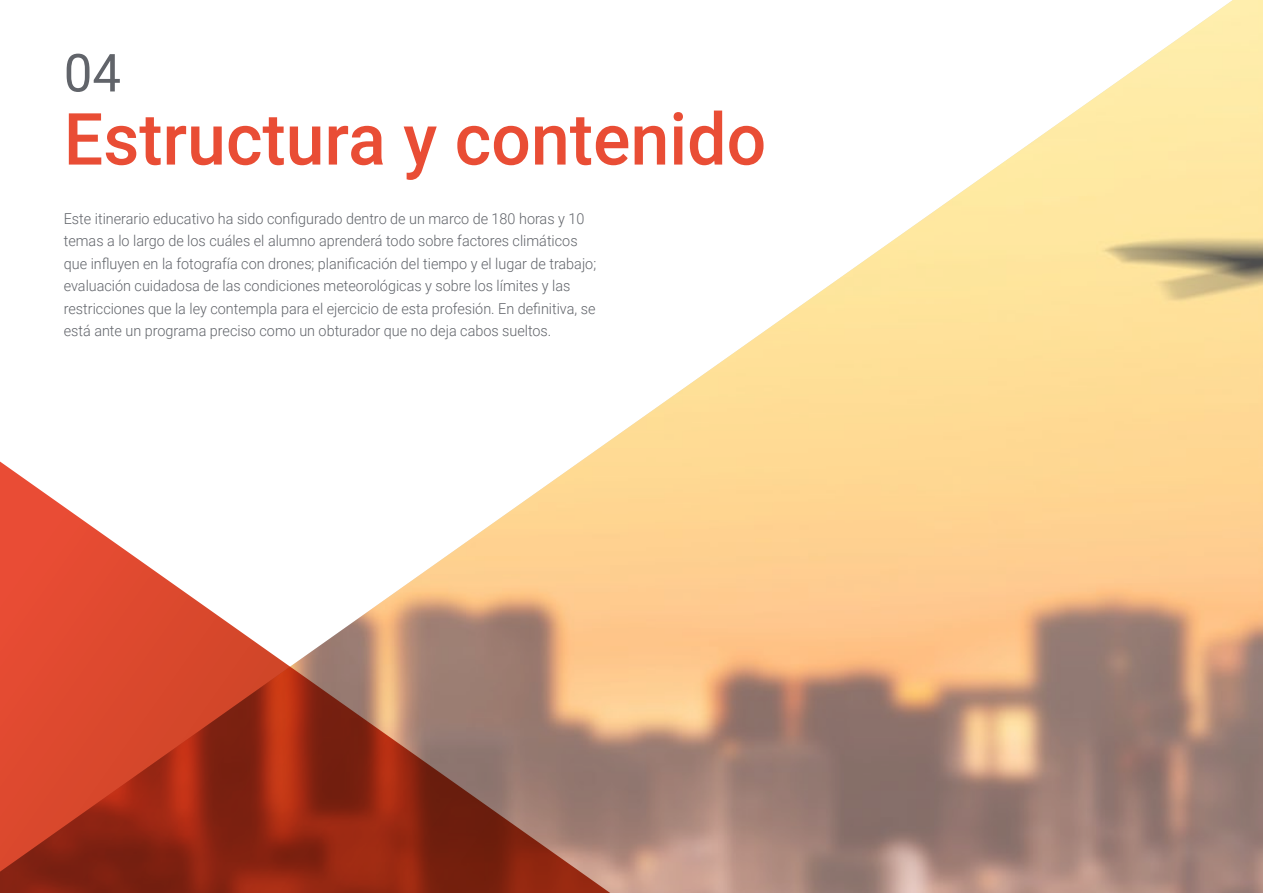
<style>
.page{position:relative;width:1263px;height:893px;background:#fff}
.page>*{position:absolute;margin:0;border:0;box-sizing:border-box;transform-origin:0 0}
.t1{font:500 72px "Roboto";color:#e94d35}
.t2{font:52.5px "Roboto";color:#61646a}
.t3{font:300 15px/22.5px "Roboto";color:#61646a;scale:.96 1}
</style>
<div class="page">
<img style="left:602px;top:0;width:661px;height:893px">
<svg style="left:0;top:446px;width:640px;height:447px"></svg>
<h2 class="t2" style="left:64px;top:36px;width:59px">04</h2>
<h1 class="t1" style="left:64px;top:89px;width:704px">Estructura y contenido</h1>
<p class="t3" style="left:64px;top:207px;width:556px">Este itinerario educativo ha sido configurado dentro de un marco de 180 horas y 10 temas a lo largo de los cuáles el alumno aprenderá todo sobre factores climáticos que influyen en la fotografía con drones; planificación del tiempo y el lugar de trabajo; evaluación cuidadosa de las condiciones meteorológicas y sobre los límites y las restricciones que la ley contempla para el ejercicio de esta profesión. En definitiva, se está ante un programa preciso como un obturador que no deja cabos sueltos.</p>
</div>
